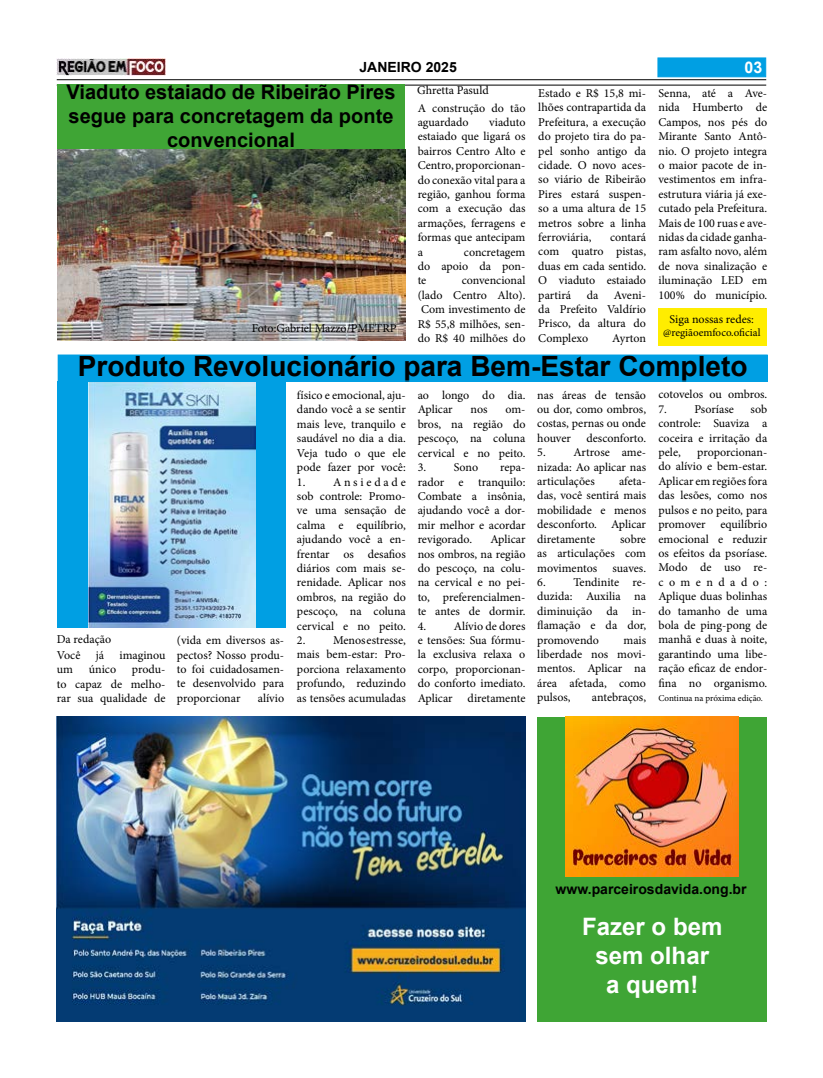
<style>
.page{position:relative;width:823px;height:1078px;background:#fff}
.page>*{position:absolute;margin:0;border:0;box-sizing:border-box;transform-origin:0 0}
.t1{font:700 28px "Arial";color:#000}
.t2{font:700 24px/28.8px "Arial";color:#fff;text-align:center}
.t3{font:700 20px/24px "Arial";color:#000;text-align:center}
.t4{font:700 16px "Arial";color:#fff}
.t5{font:700 14px "Arial";color:#000}
.t6{font:12px/14.4px "Minion Pro";color:#000;text-align:justify}
.t7{font:11px "Minion Pro";color:#000}
.t8{font:9px "Minion Pro";color:#000}
</style>
<div class="page">
<div style="left:657px;top:57px;width:108px;height:20px;background:#009fe3;border:1px solid #009fe3"></div>
<img style="left:57px;top:58px;width:108px;height:18px">
<hr style="left:57px;top:85px;width:708px;height:1px;background:#000">
<div style="left:57px;top:84px;width:347px;height:65px;background:#3fa535"></div>
<img style="left:57px;top:150px;width:348px;height:191px">
<img style="left:57px;top:716px;width:468px;height:305px">
<hr style="left:57px;top:79px;width:708px;height:1px;background:#000">
<div style="left:658px;top:308px;width:108px;height:37px;background:#ffed00"></div>
<div style="left:537px;top:716px;width:229px;height:304px;background:#3fa535"></div>
<img style="left:564px;top:716px;width:174px;height:160px">
<div style="left:58px;top:381px;width:228px;height:246px;background:#009fe3"></div>
<img style="left:88px;top:382px;width:167px;height:245px">
<div style="left:58px;top:355px;width:708px;height:26px;background:#009fe3"></div>
<div style="left:58px;top:354px;width:709px;height:27px;border:1px solid #009fe3"></div>
<p class="t5" style="left:359px;top:57px;width:99px">JANEIRO 2025</p>
<h3 class="t3" style="left:66px;top:80px;width:330px">Viaduto estaiado de Ribeirão Pires segue para concretagem da ponte convencional</h3>
<p class="t6" style="left:417px;top:81px;width:110px;line-height:17.9px">Ghretta Pasuld<br>A construção do tão</p>
<p class="t6" style="left:417px;top:115px;width:109px;text-indent:71px">viaduto estaiado que ligará os bairros Centro Alto e Centro, proporcionan&shy;do conexão vital para a região, ganhou forma com a execução das armações, ferragens e formas que antecipam a</p>
<p class="t6" style="left:417px;top:115px;width:52px">aguardado</p>
<p class="t6" style="left:417px;top:244px;width:109px;text-indent:46px">concretagem do apoio da pon&shy;te</p>
<p class="t6" style="left:417px;top:273px;width:109px;text-indent:44px">convencional (lado Centro Alto).<br>Com investimento de R$ 55,8 milhões, sen&shy;do R$ 40 milhões do</p>
<p class="t6" style="left:252px;top:321px;width:146px">Foto:Gabriel Mazzo/PMETRP</p>
<p class="t6" style="left:538px;top:86px;width:109px">Estado e R$ 15,8 mi&shy;lhões contrapartida da Prefeitura, a execução do projeto tira do pa&shy;pel sonho antigo da cidade. O novo aces&shy;so viário de Ribeirão Pires estará suspen&shy;so a uma altura de 15 metros sobre a linha ferroviária,</p>
<p class="t6" style="left:538px;top:230px;width:109px;text-indent:72px">contará com quatro pistas, duas em cada sentido.<br>O viaduto estaiado partirá</p>
<p class="t6" style="left:586px;top:287px;width:13px">da</p>
<p class="t6" style="left:538px;top:287px;width:109px;text-indent:76px">Aveni&shy;da Prefeito Valdírio Prisco, da altura do Complexo</p>
<p class="t6" style="left:612px;top:331px;width:35px">Ayrton</p>
<h3 class="t4" style="left:744px;top:56px;width:19px">03</h3>
<p class="t6" style="left:658px;top:86px;width:110px">Senna, até a Ave&shy;nida Humberto de Campos, nos pés do Mirante Santo Antô&shy;nio. O projeto integra o maior pacote de in&shy;vestimentos em infra&shy;estrutura viária já exe&shy;cutado pela Prefeitura.<br>Mais de 100 ruas e ave&shy;nidas da cidade ganha&shy;ram asfalto novo, além de nova sinalização e iluminação LED em 100% do município.</p>
<p class="t6" style="left:669px;top:311px;width:86px">Siga nossas redes:</p>
<p class="t7" style="left:662px;top:325px;width:99px">@regiãoemfoco.oficial</p>
<h1 class="t1" style="left:78px;top:346px;width:671px">Produto Revolucionário para Bem-Estar Completo</h1>
<p class="t6" style="left:57px;top:631px;width:56px">Da redação</p>
<p class="t6" style="left:57px;top:647px;width:25px">Você</p>
<p class="t6" style="left:96px;top:647px;width:10px">já</p>
<p class="t6" style="left:119px;top:647px;width:47px">imaginou</p>
<p class="t6" style="left:57px;top:662px;width:18px">um</p>
<p class="t6" style="left:89px;top:662px;width:29px">único</p>
<p class="t6" style="left:57px;top:662px;width:110px;text-indent:75px">produ&shy;to capaz de melho&shy;rar sua qualidade de</p>
<p class="t6" style="left:177px;top:633px;width:109px">(vida em diversos as&shy;pectos? Nosso produ&shy;to foi cuidadosamen&shy;te desenvolvido para proporcionar</p>
<p class="t6" style="left:257px;top:690px;width:28px">alívio</p>
<p class="t6" style="left:297px;top:388px;width:110px">físico e emocional, aju&shy;dando você a se sentir mais leve, tranquilo e saudável no dia a dia.<br>Veja tudo o que ele pode fazer por você:</p>
<p class="t6" style="left:297px;top:474px;width:110px">1. Ansiedade sob controle: Promo&shy;ve uma sensação de calma e equilíbrio, ajudando você a en&shy;frentar os desafios diários com mais se&shy;renidade. Aplicar nos ombros, na região do pescoço, na coluna cervical e no peito.</p>
<p class="t6" style="left:297px;top:633px;width:110px">2. Menos estresse, mais bem-estar: Pro&shy;porciona relaxamento profundo, reduzindo as tensões acumuladas</p>
<p class="t6" style="left:417px;top:388px;width:109px">ao longo do dia.<br>Aplicar</p>
<p class="t6" style="left:417px;top:402px;width:109px;text-indent:88px">om&shy;bros, na região do pescoço, na coluna cervical e no peito.</p>
<p class="t6" style="left:417px;top:460px;width:62px">3. Sono</p>
<p class="t6" style="left:470px;top:402px;width:19px">nos</p>
<p class="t6" style="left:417px;top:460px;width:109px;text-indent:82px">repa&shy;rador e tranquilo:<br>Combate a insônia, ajudando você a dor&shy;mir melhor e acordar revigorado.</p>
<p class="t6" style="left:417px;top:532px;width:109px;text-indent:73px">Aplicar nos ombros, na região do pescoço, na colu&shy;na cervical e no pei&shy;to, preferencialmen&shy;te antes de dormir.</p>
<p class="t6" style="left:417px;top:618px;width:109px">4. Alívio de dores e tensões: Sua fórmu&shy;la exclusiva relaxa o corpo, proporcionan&shy;do conforto imediato.<br>Aplicar diretamente</p>
<p class="t6" style="left:537px;top:387px;width:110px">nas áreas de tensão ou dor, como ombros, costas, pernas ou onde houver</p>
<p class="t6" style="left:586px;top:431px;width:61px">desconforto.</p>
<p class="t6" style="left:537px;top:445px;width:110px">5. Artrose ame&shy;nizada: Ao aplicar nas articulações</p>
<p class="t6" style="left:537px;top:474px;width:110px;text-indent:82px">afeta&shy;das, você sentirá mais mobilidade e menos desconforto. Aplicar diretamente</p>
<p class="t6" style="left:537px;top:531px;width:110px;text-indent:83px">sobre as articulações com movimentos</p>
<p class="t6" style="left:612px;top:560px;width:35px">suaves.</p>
<p class="t6" style="left:537px;top:575px;width:110px">6. Tendinite re&shy;duzida: Auxilia na diminuição da in&shy;flamação e da dor, promovendo</p>
<p class="t6" style="left:537px;top:632px;width:110px;text-indent:86px">mais liberdade nos movi&shy;mentos. Aplicar na área afetada, como pulsos,</p>
<p class="t6" style="left:591px;top:690px;width:56px">antebraços,</p>
<p class="t6" style="left:658px;top:387px;width:110px">cotovelos ou ombros.</p>
<p class="t6" style="left:658px;top:402px;width:77px">7. Psoríase</p>
<p class="t6" style="left:658px;top:402px;width:110px;text-indent:92px">sob controle: Suaviza a coceira e irritação da pele,</p>
<p class="t6" style="left:658px;top:445px;width:110px;text-indent:39px">proporcionan&shy;do alívio e bem-estar.<br>Aplicar em regiões fora das lesões, como nos pulsos e no peito, para promover equilíbrio emocional e reduzir os efeitos da psoríase.<br>Modo de uso re&shy;comendado:<br>Aplique duas bolinhas do tamanho de uma bola de ping-pong de manhã e duas à noite, garantindo uma libe&shy;ração eficaz de endor&shy;fina no organismo.</p>
<p class="t8" style="left:658px;top:692px;width:106px">Continua na próxima edição.</p>
<p class="t5" style="left:555px;top:879px;width:192px">www.parceirosdavida.ong.br</p>
<h2 class="t2" style="left:582px;top:912px;width:142px">Fazer o bem sem olhar<br>a quem!</h2>
</div>
